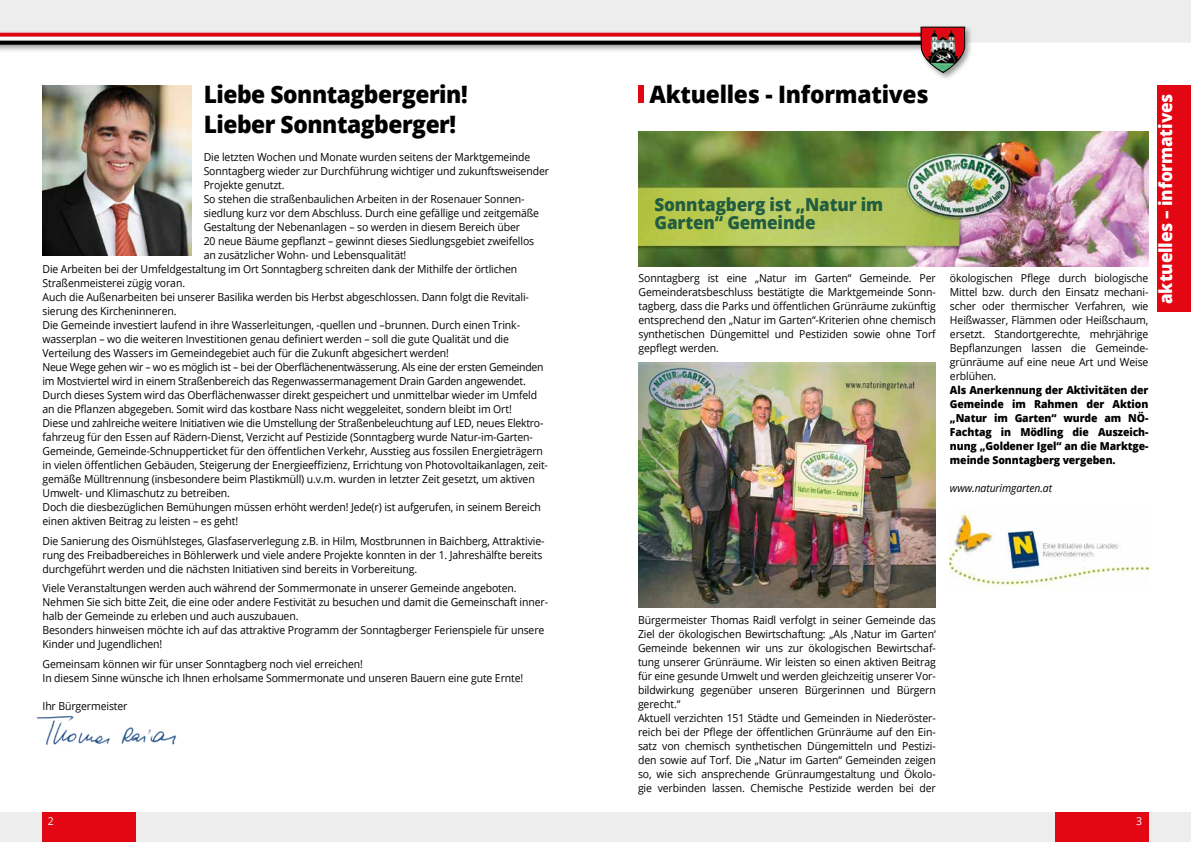
<style>
.page{position:relative;width:1191px;height:842px;background:#fff}
.page>*{position:absolute;margin:0;border:0;box-sizing:border-box;transform-origin:0 0}
.t1{font:800 24px/30px "Open Sans";letter-spacing:-.02em;color:#000;scale:.95 1}
.t2{font:800 18px/18px "Open Sans";letter-spacing:-.01em;color:#225d40;scale:.95 1}
.t3{font:800 18px "Open Sans";letter-spacing:-.01em;color:#fff;scale:.95 1}
.t4{font:11px/14px "Open Sans";letter-spacing:-.01em;color:#000;scale:.95 1}
.t5{font:800 11px/14px "Open Sans";letter-spacing:-.01em;color:#000;text-align:justify;scale:.95 1}
.t6{font:11px "Open Sans";letter-spacing:-.03em;color:#000;scale:.95 1}
.t7{font:italic 11px "Open Sans";letter-spacing:-.01em;color:#000;scale:.95 1}
.t8{font:11px "Open Sans";color:#fff;scale:.95 1}
</style>
<div class="page">
<div style="left:0;top:812px;width:1191px;height:30px;background:#ededed"></div>
<div style="left:42px;top:812px;width:94px;height:30px;background:#e30613"></div>
<div style="left:0;top:0;width:1191px;height:43px;background:#ededed"></div>
<div style="left:0;top:30px;width:951px;height:15px;background:#000;opacity:.48"></div>
<hr style="left:0;top:33px;width:943px;height:4px;background:#e30613">
<div style="left:0;top:34px;width:951px;height:15px;background:#000;opacity:.48"></div>
<hr style="left:0;top:37px;width:943px;height:4px;background:#fff">
<div style="left:0;top:38px;width:951px;height:15px;background:#000;opacity:.4"></div>
<svg style="left:0;top:41px;width:918px;height:4px;background:#0b0b0b"></svg>
<div style="left:918px;top:24px;width:55px;height:57px;background:#000;opacity:.4"></div>
<svg style="left:920px;top:26px;width:45px;height:47px;background:#9b5a5a"></svg>
<div style="left:1055px;top:812px;width:94px;height:30px;background:#e30613"></div>
<div style="left:1156px;top:85px;width:35px;height:227px;background:#e30613"></div>
<img style="left:36px;top:715px;width:141px;height:31px">
<img style="left:43px;top:85px;width:148px;height:171px">
<div style="left:638px;top:85px;width:6px;height:18px;background:#e30613"></div>
<img style="left:638px;top:131px;width:510px;height:136px">
<img style="left:950px;top:510px;width:198px;height:79px">
<img style="left:638px;top:363px;width:297px;height:244px">
<h1 class="t1" style="left:204px;top:78px;width:279px">Liebe Sonntagbergerin!<br>Lieber Sonntagberger!</h1>
<p class="t4" style="left:204px;top:150px;width:345px">Die letzten Wochen und Monate wurden seitens der Marktgemeinde</p>
<p class="t4" style="left:204px;top:164px;width:365px">Sonntagberg wieder zur Durchführung wichtiger und zukunftsweisender</p>
<p class="t4" style="left:204px;top:178px;width:87px">Projekte genutzt.</p>
<p class="t4" style="left:204px;top:192px;width:339px">So stehen die straßenbaulichen Arbeiten in der Rosenauer Sonnen-</p>
<p class="t4" style="left:204px;top:206px;width:355px">siedlung kurz vor dem Abschluss. Durch eine gefällige und zeitgemäße</p>
<p class="t4" style="left:204px;top:220px;width:334px">Gestaltung der Nebenanlagen – so werden in diesem Bereich über</p>
<p class="t4" style="left:204px;top:234px;width:349px">20 neue Bäume gepflanzt – gewinnt dieses Siedlungsgebiet zweifellos</p>
<p class="t4" style="left:204px;top:248px;width:215px">an zusätzlicher Wohn- und Lebensqualität!</p>
<p class="t4" style="left:43px;top:262px;width:501px">Die Arbeiten bei der Umfeldgestaltung im Ort Sonntagberg schreiten dank der Mithilfe der örtlichen</p>
<p class="t4" style="left:43px;top:276px;width:152px">Straßenmeisterei zügig voran.</p>
<p class="t4" style="left:43px;top:290px;width:513px">Auch die Außenarbeiten bei unserer Basilika werden bis Herbst abgeschlossen. Dann folgt die Revitali-</p>
<p class="t4" style="left:43px;top:304px;width:142px">sierung des Kircheninneren.</p>
<p class="t4" style="left:43px;top:318px;width:504px">Die Gemeinde investiert laufend in ihre Wasserleitungen, -quellen und –brunnen. Durch einen Trink-</p>
<p class="t4" style="left:43px;top:332px;width:492px">wasserplan – wo die weiteren Investitionen genau definiert werden – soll die gute Qualität und die</p>
<p class="t4" style="left:43px;top:346px;width:429px">Verteilung des Wassers im Gemeindegebiet auch für die Zukunft abgesichert werden!</p>
<p class="t6" style="left:43px;top:360px;width:529px">Neue Wege gehen wir – wo es möglich ist – bei der Oberflächenentwässerung. Als eine der ersten Gemeinden</p>
<p class="t4" style="left:43px;top:374px;width:510px">im Mostviertel wird in einem Straßenbereich das Regenwassermanagement Drain Garden angewendet.</p>
<p class="t4" style="left:43px;top:388px;width:522px">Durch dieses System wird das Oberflächenwasser direkt gespeichert und unmittelbar wieder im Umfeld</p>
<p class="t4" style="left:43px;top:402px;width:495px">an die Pflanzen abgegeben. Somit wird das kostbare Nass nicht weggeleitet, sondern bleibt im Ort!</p>
<p class="t4" style="left:43px;top:416px;width:529px">Diese und zahlreiche weitere Initiativen wie die Umstellung der Straßenbeleuchtung auf LED, neues Elektro-</p>
<p class="t4" style="left:43px;top:430px;width:518px">fahrzeug für den Essen auf Rädern-Dienst, Verzicht auf Pestizide (Sonntagberg wurde Natur-im-Garten-</p>
<p class="t4" style="left:43px;top:444px;width:528px">Gemeinde, Gemeinde-Schnupperticket für den öffentlichen Verkehr, Ausstieg aus fossilen Energieträgern</p>
<p class="t4" style="left:43px;top:458px;width:533px">in vielen öffentlichen Gebäuden, Steigerung der Energieeffizienz, Errichtung von Photovoltaikanlagen, zeit-</p>
<p class="t4" style="left:43px;top:472px;width:519px">gemäße Mülltrennung (insbesondere beim Plastikmüll) u.v.m. wurden in letzter Zeit gesetzt, um aktiven</p>
<p class="t4" style="left:43px;top:486px;width:199px">Umwelt- und Klimaschutz zu betreiben.</p>
<p class="t4" style="left:43px;top:500px;width:526px">Doch die diesbezüglichen Bemühungen müssen erhöht werden! Jede(r) ist aufgerufen, in seinem Bereich</p>
<p class="t4" style="left:43px;top:514px;width:208px">einen aktiven Beitrag zu leisten – es geht!</p>
<p class="t4" style="left:43px;top:533px;width:530px">Die Sanierung des Oismühlsteges, Glasfaserverlegung z.B. in Hilm, Mostbrunnen in Baichberg, Attraktivie&shy;rung des Freibadbereiches in Böhlerwerk und viele andere Projekte konnten in der 1. Jahreshälfte bereits durchgeführt werden und die nächsten Initiativen sind bereits in Vorbereitung.</p>
<p class="t4" style="left:43px;top:581px;width:533px">Viele Veranstaltungen werden auch während der Sommermonate in unserer Gemeinde angeboten.<br>Nehmen Sie sich bitte Zeit, die eine oder andere Festivität zu besuchen und damit die Gemeinschaft inner&shy;halb der Gemeinde zu erleben und auch auszubauen.<br>Besonders hinweisen möchte ich auf das attraktive Programm der Sonntagberger Ferienspiele für unsere Kinder und Jugendlichen!</p>
<p class="t4" style="left:43px;top:657px;width:507px">Gemeinsam können wir für unser Sonntagberg noch viel erreichen!<br>In diesem Sinne wünsche ich Ihnen erholsame Sommermonate und unseren Bauern eine gute Ernte!</p>
<p class="t4" style="left:43px;top:699px;width:91px">Ihr Bürgermeister</p>
<h1 class="t1" style="left:649px;top:78px;width:295px">Aktuelles - Informatives</h1>
<h2 class="t2" style="left:654px;top:195px;width:242px">Sonntagberg ist „Natur im<br>Garten“ Gemeinde</h2>
<p class="t4" style="left:638px;top:271px;width:314px;text-align:justify">Sonntagberg ist eine „Natur im Garten“ Gemeinde. Per Gemeinderatsbeschluss bestätigte die Marktgemeinde Sonn&shy;tagberg, dass die Parks und öffentlichen Grünräume zukünftig entsprechend den „Natur im Garten“-Kriterien ohne chemisch synthetischen Düngemittel und Pestiziden sowie ohne Torf gepflegt werden.</p>
<p class="t4" style="left:950px;top:271px;width:210px;text-align:justify">ökologischen Pflege durch biologische Mittel bzw. durch den Einsatz mechani&shy;scher oder thermischer Verfahren, wie Heißwasser, Flämmen oder Heißschaum, ersetzt. Standortgerechte, mehrjährige Bepflanzungen lassen die Gemeinde&shy;grünräume auf eine neue Art und Weise erblühen.</p>
<p class="t5" style="left:950px;top:383px;width:210px">Als Anerkennung der Aktivitäten der Gemeinde im Rahmen der Aktion „Natur im Garten“ wurde am NÖ-Fachtag in Mödling die Auszeich&shy;nung „Goldener Igel“ an die Marktge&shy;meinde Sonntagberg vergeben.</p>
<p class="t7" style="left:950px;top:481px;width:109px">www.naturimgarten.at</p>
<p class="t4" style="left:638px;top:613px;width:315px">Bürgermeister Thomas Raidl verfolgt in seiner Gemeinde das Ziel der ökologischen Bewirtschaftung: „Als ,Natur im Garten‘ Gemeinde bekennen wir uns zur ökologischen Bewirtschaf&shy;tung unserer Grünräume. Wir leisten so einen aktiven Beitrag für eine gesunde Umwelt und werden gleichzeitig unserer Vor&shy;bildwirkung gegenüber unseren Bürgerinnen und Bürgern gerecht.“<br>Aktuell verzichten 151 Städte und Gemeinden in Niederöster&shy;reich bei der Pflege der öffentlichen Grünräume auf den Ein&shy;satz von chemisch synthetischen Düngemitteln und Pestizi&shy;den sowie auf Torf. Die „Natur im Garten“ Gemeinden zeigen so, wie sich ansprechende Grünraumgestaltung und Ökolo&shy;gie verbinden lassen. Chemische Pestizide werden bei der</p>
<p class="t8" style="left:48px;top:813px;width:8px">2</p>
<p class="t8" style="left:1136px;top:813px;width:8px">3</p>
<h2 class="t3" style="left:1152px;top:304px;width:223px;rotate:-90deg">aktuelles – informatives</h2>
</div>
